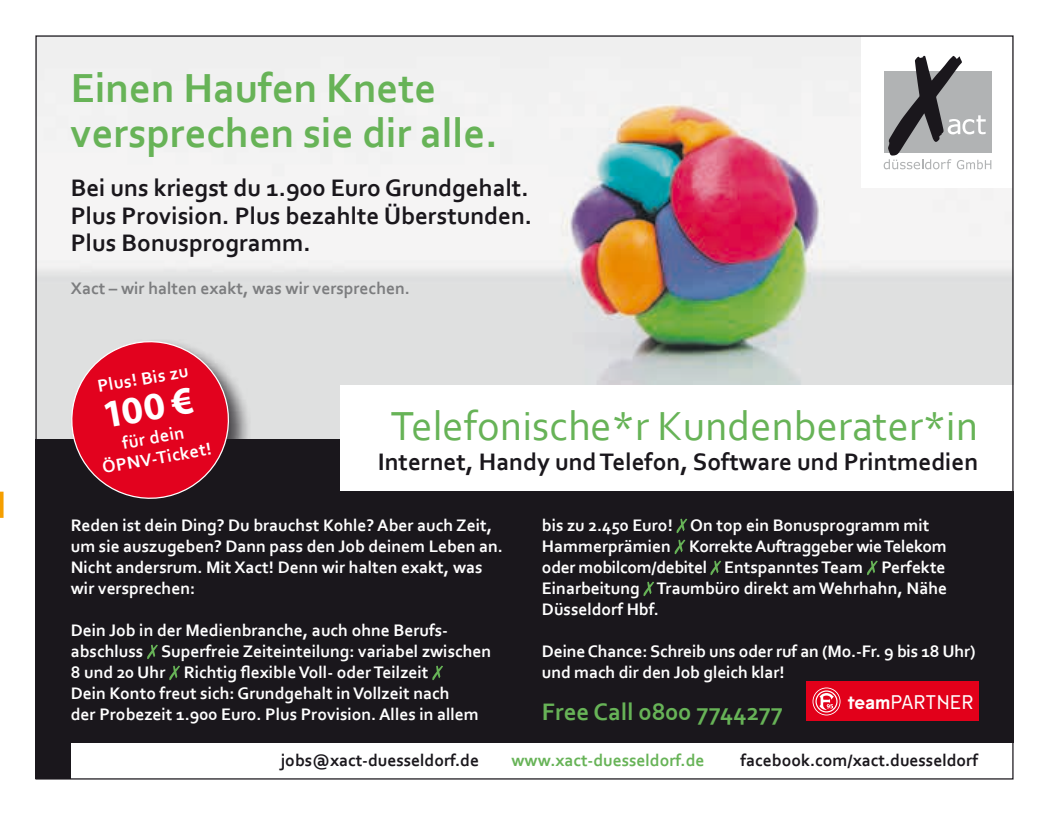
<style>
.page{position:relative;width:1049px;height:815px;background:#fff}
.page>*{position:absolute;margin:0;border:0;box-sizing:border-box;transform-origin:0 0}
.t1{font:700 42.5px/45px "Corbel";color:#67b357}
.t2{font:42.5px "Corbel";color:#67b357}
.t3{font:700 39px "Myriad Pro";color:#fff}
.t4{font:700 25px/27.5px "Corbel";color:#1a171c}
.t5{font:700 25px "Corbel";color:#67b357}
.t6{font:19.75px "Fortuna Sans";color:#fff}
.t7{font:700 18.25px/21px "Corbel";color:#fff;text-align:center}
.t8{font:700 17.5px/21px "Corbel";color:#fff}
.t9{font:700 17.5px "Corbel";color:#1a171c}
.t10{font:700 17.5px "Corbel";color:#7c7d7f}
.t11{font:700 17.5px "Corbel";color:#67b357}
.s1{font-weight:700}
</style>
<div class="page">
<img style="left:37px;top:37px;width:974px;height:402px">
<div style="left:35px;top:439px;width:978px;height:339px;background:#1a171c"></div>
<div style="left:71px;top:743px;width:942px;height:35px;background:#fff"></div>
<div style="left:340px;top:385px;width:673px;height:106px;background:#fff"></div>
<div style="left:861px;top:36px;width:152px;height:151px;background:#fff"></div>
<svg style="left:884px;top:56px;width:107px;height:113px"></svg>
<svg style="left:147px;top:645px;width:11px;height:14px"></svg>
<svg style="left:169px;top:666px;width:11px;height:14px"></svg>
<svg style="left:432px;top:666px;width:11px;height:14px"></svg>
<svg style="left:676px;top:519px;width:11px;height:14px"></svg>
<svg style="left:674px;top:540px;width:11px;height:14px"></svg>
<svg style="left:710px;top:561px;width:11px;height:14px"></svg>
<svg style="left:867px;top:561px;width:11px;height:14px"></svg>
<svg style="left:643px;top:582px;width:11px;height:14px"></svg>
<div style="left:806px;top:682px;width:172px;height:39px;background:#e2001a"></div>
<svg style="left:812px;top:687px;width:29px;height:29px"></svg>
<svg style="left:812px;top:687px;width:28px;height:28px"></svg>
<svg style="left:813px;top:688px;width:26px;height:27px"></svg>
<svg style="left:815px;top:690px;width:22px;height:23px"></svg>
<svg style="left:817px;top:692px;width:19px;height:19px"></svg>
<svg style="left:819px;top:693px;width:15px;height:17px"></svg>
<div style="left:67px;top:337px;width:186px;height:186px;background:#1a171c;opacity:.75"></div>
<svg style="left:61px;top:331px;width:178px;height:178px"></svg>
<svg style="left:0;top:492px;width:4px;height:26px"></svg>
<h1 class="t1" style="left:71px;top:65px;width:428px">Einen Haufen Knete versprechen sie dir alle.</h1>
<h3 class="t4" style="left:71px;top:174px;width:463px">Bei uns kriegst du 1.900 Euro Grundgehalt.<br>Plus Provision. Plus bezahlte Überstunden.<br>Plus Bonusprogramm.</h3>
<p class="t10" style="left:71px;top:278px;width:341px">Xact – wir halten exakt, was wir versprechen.</p>
<p class="t7" style="left:96px;top:376px;width:93px;rotate:-10deg">Plus! Bis zu</p>
<h2 class="t3" style="left:99px;top:390px;width:93px;rotate:-10deg">100 €</h2>
<p class="t7" style="left:97px;top:436px;width:112px;rotate:-10deg">für dein<br>ÖPNV-Ticket!</p>
<h1 class="t2" style="left:391px;top:400px;width:589px">Telefonische*r Kundenberater*in</h1>
<h3 class="t4" style="left:378px;top:447px;width:602px">Internet, Handy und Telefon, Software und Printmedien</h3>
<p class="t8" style="left:71px;top:515px;width:434px">Reden ist dein Ding? Du brauchst Kohle? Aber auch Zeit, um sie auszugeben? Dann pass den Job deinem Leben an.<br>Nicht andersrum. Mit Xact! Denn wir halten exakt, was wir versprechen:</p>
<p class="t8" style="left:71px;top:620px;width:422px">Dein Job in der Medienbranche, auch ohne Berufs&shy;abschluss Superfreie Zeiteinteilung: variabel zwischen 8 und 20 Uhr Richtig flexible Voll- oder Teilzeit<br>Dein Konto freut sich: Grundgehalt in Vollzeit nach<br>der Probezeit 1.900 Euro. Plus Provision. Alles in allem</p>
<p class="t8" style="left:542px;top:515px;width:407px">bis zu 2.450 Euro! On top ein Bonusprogramm mit Hammerprämien Korrekte Auftraggeber wie Telekom oder mobilcom/debitel Entspanntes Team Perfekte Einarbeitung Traumbüro direkt am Wehrhahn, Nähe Düsseldorf Hbf.</p>
<p class="t8" style="left:542px;top:641px;width:435px">Deine Chance: Schreib uns oder ruf an (Mo.-Fr. 9 bis 18 Uhr) und mach dir den Job gleich klar!</p>
<h3 class="t5" style="left:542px;top:697px;width:243px">Free Call 0800 7744277</h3>
<p class="t6" style="left:848px;top:688px;width:127px"><span class="s1">team</span>PARTNER</p>
<p class="t9" style="left:281px;top:749px;width:200px">jobs@xact-duesseldorf.de</p>
<p class="t11" style="left:511px;top:749px;width:194px">www.xact-duesseldorf.de</p>
<p class="t9" style="left:740px;top:749px;width:239px">facebook.com/xact.duesseldorf</p>
</div>
